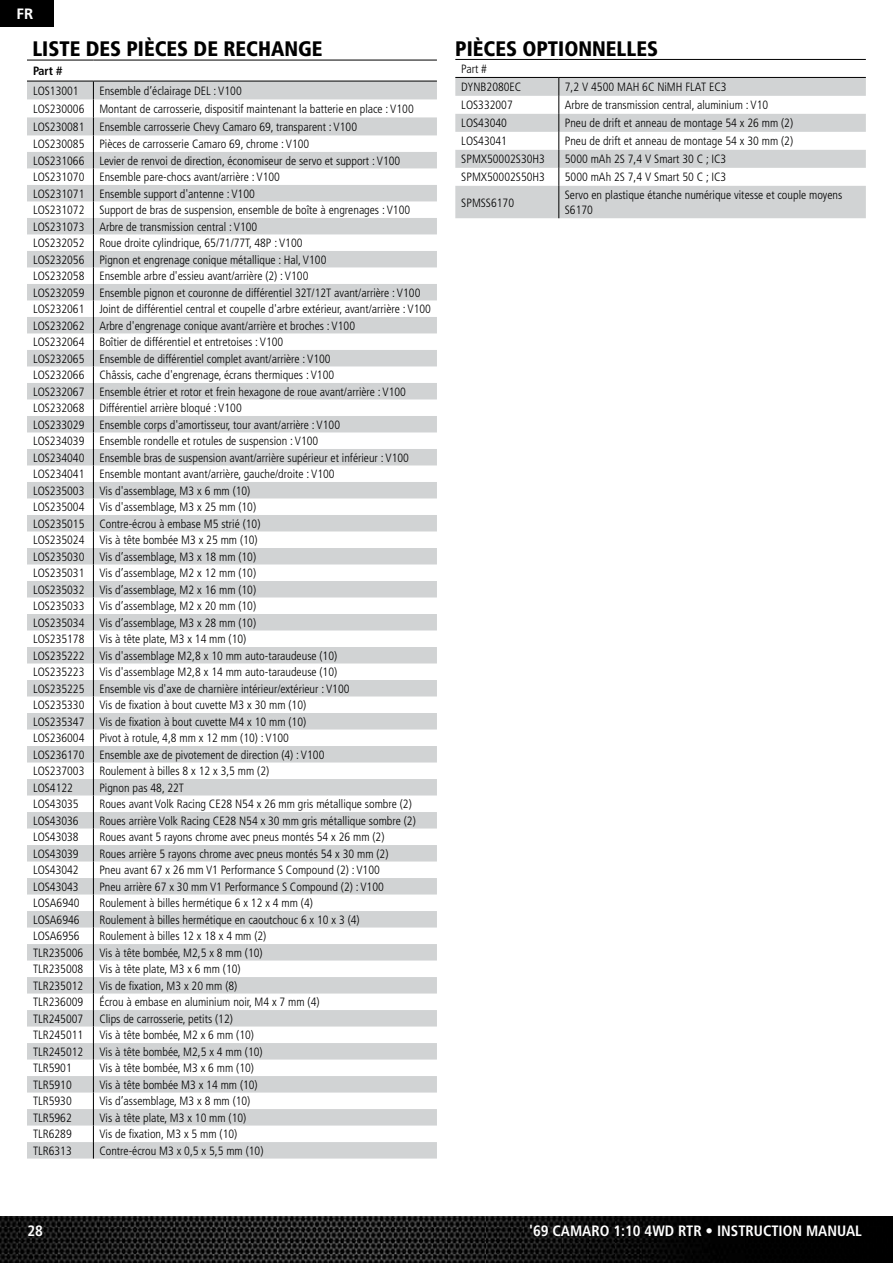
<style>
.page{position:relative;width:893px;height:1263px;background:#fff}
.page>*{position:absolute;margin:0;border:0;box-sizing:border-box;transform-origin:0 0}
.t1{font:900 condensed 21px "Frutiger LT Std";color:#000}
.t2{font:700 condensed 15px "Frutiger LT Std";color:#fff}
.t3{font:700 15px "Frutiger LT Std";color:#fff}
.t4{font:300 condensed 12px/16.6px "Frutiger LT Std";color:#000}
.t5{font:700 condensed 12px "Frutiger LT Std";color:#000}
</style>
<div class="page">
<div style="left:0;top:0;width:54px;height:27px;background:#000"></div>
<img style="left:0;top:1216px;width:893px;height:47px">
<svg style="left:27px;top:82px;width:410px;height:1076px"></svg>
<hr style="left:27px;top:60px;width:66px;height:1px;background:#000">
<hr style="left:93px;top:60px;width:344px;height:1px;background:#000">
<svg style="left:93px;top:82px;width:1px;height:1076px"></svg>
<hr style="left:27px;top:81px;width:66px;height:1px;background:#000">
<hr style="left:93px;top:81px;width:344px;height:1px;background:#000">
<svg style="left:455px;top:78px;width:411px;height:140px;fill:#d1d3d4"></svg>
<hr style="left:455px;top:59px;width:104px;height:1px;background:#000">
<hr style="left:559px;top:59px;width:307px;height:1px;background:#000">
<hr style="left:455px;top:77px;width:104px;height:1px;background:#000">
<hr style="left:559px;top:77px;width:307px;height:1px;background:#000">
<svg style="left:559px;top:78px;width:1px;height:108px"></svg>
<hr style="left:559px;top:186px;width:1px;height:32px;background:#000">
<p class="t3" style="left:16px;top:5px;width:18px">FR</p>
<h1 class="t1" style="left:32px;top:36px;width:292px">LISTE DES PIÈCES DE RECHANGE</h1>
<p class="t5" style="left:33px;top:64px;width:31px">Part #</p>
<p class="t4" style="left:33px;top:83px;width:47px">LOS13001</p>
<p class="t4" style="left:33px;top:83px;width:399px;text-indent:66px">Ensemble d’éclairage DEL : V100<br>LOS230006 Montant de carrosserie, dispositif maintenant la batterie en place : V100<br>LOS230081 Ensemble carrosserie Chevy Camaro 69, transparent : V100<br>LOS230085 Pièces de carrosserie Camaro 69, chrome : V100<br>LOS231066 Levier de renvoi de direction, économiseur de servo et support : V100<br>LOS231070 Ensemble pare-chocs avant/arrière : V100<br>LOS231071 Ensemble support d'antenne : V100<br>LOS231072 Support de bras de suspension, ensemble de boîte à engrenages : V100<br>LOS231073 Arbre de transmission central : V100<br>LOS232052 Roue droite cylindrique, 65/71/77T, 48P : V100<br>LOS232056 Pignon et engrenage conique métallique : Hal, V100<br>LOS232058 Ensemble arbre d'essieu avant/arrière (2) : V100<br>LOS232059 Ensemble pignon et couronne de différentiel 32T/12T avant/arrière : V100<br>LOS232061 Joint de différentiel central et coupelle d'arbre extérieur, avant/arrière : V100<br>LOS232062 Arbre d'engrenage conique avant/arrière et broches : V100<br>LOS232064 Boîtier de différentiel et entretoises : V100<br>LOS232065 Ensemble de différentiel complet avant/arrière : V100<br>LOS232066 Châssis, cache d'engrenage, écrans thermiques : V100<br>LOS232067 Ensemble étrier et rotor et frein hexagone de roue avant/arrière : V100<br>LOS232068 Différentiel arrière bloqué : V100<br>LOS233029 Ensemble corps d'amortisseur, tour avant/arrière : V100<br>LOS234039 Ensemble rondelle et rotules de suspension : V100<br>LOS234040 Ensemble bras de suspension avant/arrière supérieur et inférieur : V100<br>LOS234041 Ensemble montant avant/arrière, gauche/droite : V100<br>LOS235003 Vis d'assemblage, M3 x 6 mm (10)<br>LOS235004 Vis d'assemblage, M3 x 25 mm (10)<br>LOS235015 Contre-écrou à embase M5 strié (10)<br>LOS235024 Vis à tête bombée M3 x 25 mm (10)<br>LOS235030 Vis d’assemblage, M3 x 18 mm (10)<br>LOS235031 Vis d’assemblage, M2 x 12 mm (10)<br>LOS235032 Vis d’assemblage, M2 x 16 mm (10)<br>LOS235033 Vis d’assemblage, M2 x 20 mm (10)<br>LOS235034 Vis d’assemblage, M3 x 28 mm (10)<br>LOS235178 Vis à tête plate, M3 x 14 mm (10)<br>LOS235222 Vis d'assemblage M2,8 x 10 mm auto-taraudeuse (10)<br>LOS235223 Vis d'assemblage M2,8 x 14 mm auto-taraudeuse (10)<br>LOS235225 Ensemble vis d'axe de charnière intérieur/extérieur : V100<br>LOS235330 Vis de fixation à bout cuvette M3 x 30 mm (10)<br>LOS235347 Vis de fixation à bout cuvette M4 x 10 mm (10)<br>LOS236004 Pivot à rotule, 4,8 mm x 12 mm (10) : V100<br>LOS236170 Ensemble axe de pivotement de direction (4) : V100<br>LOS237003 Roulement à billes 8 x 12 x 3,5 mm (2)<br>LOS4122</p>
<p class="t4" style="left:99px;top:779px;width:86px">Pignon pas 48, 22T</p>
<p class="t4" style="left:33px;top:796px;width:47px">LOS43035</p>
<p class="t4" style="left:99px;top:796px;width:314px">Roues avant Volk Racing CE28 N54 x 26 mm gris métallique sombre (2)</p>
<p class="t4" style="left:33px;top:812px;width:47px">LOS43036</p>
<p class="t4" style="left:99px;top:812px;width:318px">Roues arrière Volk Racing CE28 N54 x 30 mm gris métallique sombre (2)</p>
<p class="t4" style="left:33px;top:829px;width:47px">LOS43038</p>
<p class="t4" style="left:99px;top:829px;width:287px">Roues avant 5 rayons chrome avec pneus montés 54 x 26 mm (2)</p>
<p class="t4" style="left:33px;top:845px;width:47px">LOS43039</p>
<p class="t4" style="left:99px;top:845px;width:291px">Roues arrière 5 rayons chrome avec pneus montés 54 x 30 mm (2)</p>
<p class="t4" style="left:33px;top:862px;width:47px">LOS43042</p>
<p class="t4" style="left:99px;top:862px;width:282px">Pneu avant 67 x 26 mm V1 Performance S Compound (2) : V100</p>
<p class="t4" style="left:33px;top:878px;width:47px">LOS43043</p>
<p class="t4" style="left:99px;top:878px;width:286px">Pneu arrière 67 x 30 mm V1 Performance S Compound (2) : V100</p>
<p class="t4" style="left:33px;top:895px;width:48px">LOSA6940</p>
<p class="t4" style="left:99px;top:895px;width:215px">Roulement à billes hermétique 6 x 12 x 4 mm (4)</p>
<p class="t4" style="left:33px;top:911px;width:48px">LOSA6946</p>
<p class="t4" style="left:99px;top:911px;width:262px">Roulement à billes hermétique en caoutchouc 6 x 10 x 3 (4)</p>
<p class="t4" style="left:33px;top:928px;width:48px">LOSA6956</p>
<p class="t4" style="left:99px;top:928px;width:168px">Roulement à billes 12 x 18 x 4 mm (2)</p>
<p class="t4" style="left:33px;top:944px;width:52px">TLR235006</p>
<p class="t4" style="left:99px;top:944px;width:165px">Vis à tête bombée, M2,5 x 8 mm (10)</p>
<p class="t4" style="left:33px;top:961px;width:52px">TLR235008</p>
<p class="t4" style="left:99px;top:961px;width:143px">Vis à tête plate, M3 x 6 mm (10)</p>
<p class="t4" style="left:33px;top:977px;width:52px">TLR235012</p>
<p class="t4" style="left:99px;top:977px;width:139px">Vis de fixation, M3 x 20 mm (8)</p>
<p class="t4" style="left:33px;top:994px;width:52px">TLR236009</p>
<p class="t4" style="left:99px;top:994px;width:222px">Écrou à embase en aluminium noir, M4 x 7 mm (4)</p>
<p class="t4" style="left:33px;top:1010px;width:52px">TLR245007</p>
<p class="t4" style="left:99px;top:1010px;width:135px">Clips de carrosserie, petits (12)</p>
<p class="t4" style="left:33px;top:1027px;width:52px">TLR245011</p>
<p class="t4" style="left:99px;top:1027px;width:156px">Vis à tête bombée, M2 x 6 mm (10)</p>
<p class="t4" style="left:33px;top:1043px;width:52px">TLR245012</p>
<p class="t4" style="left:99px;top:1043px;width:165px">Vis à tête bombée, M2,5 x 4 mm (10)</p>
<p class="t4" style="left:33px;top:1060px;width:40px">TLR5901</p>
<p class="t4" style="left:99px;top:1060px;width:156px">Vis à tête bombée, M3 x 6 mm (10)</p>
<p class="t4" style="left:33px;top:1076px;width:40px">TLR5910</p>
<p class="t4" style="left:99px;top:1076px;width:160px">Vis à tête bombée M3 x 14 mm (10)</p>
<p class="t4" style="left:33px;top:1093px;width:40px">TLR5930</p>
<p class="t4" style="left:99px;top:1093px;width:152px">Vis d’assemblage, M3 x 8 mm (10)</p>
<p class="t4" style="left:33px;top:1109px;width:40px">TLR5962</p>
<p class="t4" style="left:99px;top:1109px;width:148px">Vis à tête plate, M3 x 10 mm (10)</p>
<p class="t4" style="left:33px;top:1126px;width:40px">TLR6289</p>
<p class="t4" style="left:99px;top:1126px;width:139px">Vis de fixation, M3 x 5 mm (10)</p>
<p class="t4" style="left:33px;top:1142px;width:40px">TLR6313</p>
<p class="t4" style="left:99px;top:1142px;width:166px">Contre-écrou M3 x 0,5 x 5,5 mm (10)</p>
<h1 class="t1" style="left:455px;top:36px;width:204px">PIÈCES OPTIONNELLES</h1>
<p class="t4" style="left:461px;top:60px;width:62px;line-height:18.3px">Part #<br>DYNB2080EC</p>
<p class="t4" style="left:565px;top:79px;width:163px">7,2 V 4500 MAH 6C NiMH FLAT EC3</p>
<p class="t4" style="left:461px;top:97px;width:53px">LOS332007</p>
<p class="t4" style="left:565px;top:97px;width:205px">Arbre de transmission central, aluminium : V10</p>
<p class="t4" style="left:461px;top:115px;width:47px">LOS43040</p>
<p class="t4" style="left:565px;top:115px;width:230px">Pneu de drift et anneau de montage 54 x 26 mm (2)</p>
<p class="t4" style="left:461px;top:133px;width:47px">LOS43041</p>
<p class="t4" style="left:565px;top:133px;width:230px">Pneu de drift et anneau de montage 54 x 30 mm (2)</p>
<p class="t4" style="left:461px;top:151px;width:85px">SPMX50002S30H3</p>
<p class="t4" style="left:565px;top:151px;width:163px">5000 mAh 2S 7,4 V Smart 30 C ; IC3</p>
<p class="t4" style="left:461px;top:169px;width:85px">SPMX50002S50H3</p>
<p class="t4" style="left:565px;top:169px;width:163px">5000 mAh 2S 7,4 V Smart 50 C ; IC3</p>
<p class="t4" style="left:461px;top:194px;width:54px">SPMSS6170</p>
<p class="t4" style="left:565px;top:188px;width:279px;line-height:14.4px">Servo en plastique étanche numérique vitesse et couple moyens<br>S6170</p>
<p class="t2" style="left:27px;top:1222px;width:17px">28</p>
<p class="t2" style="left:529px;top:1222px;width:334px">'69 CAMARO 1:10 4WD RTR • INSTRUCTION MANUAL</p>
</div>
